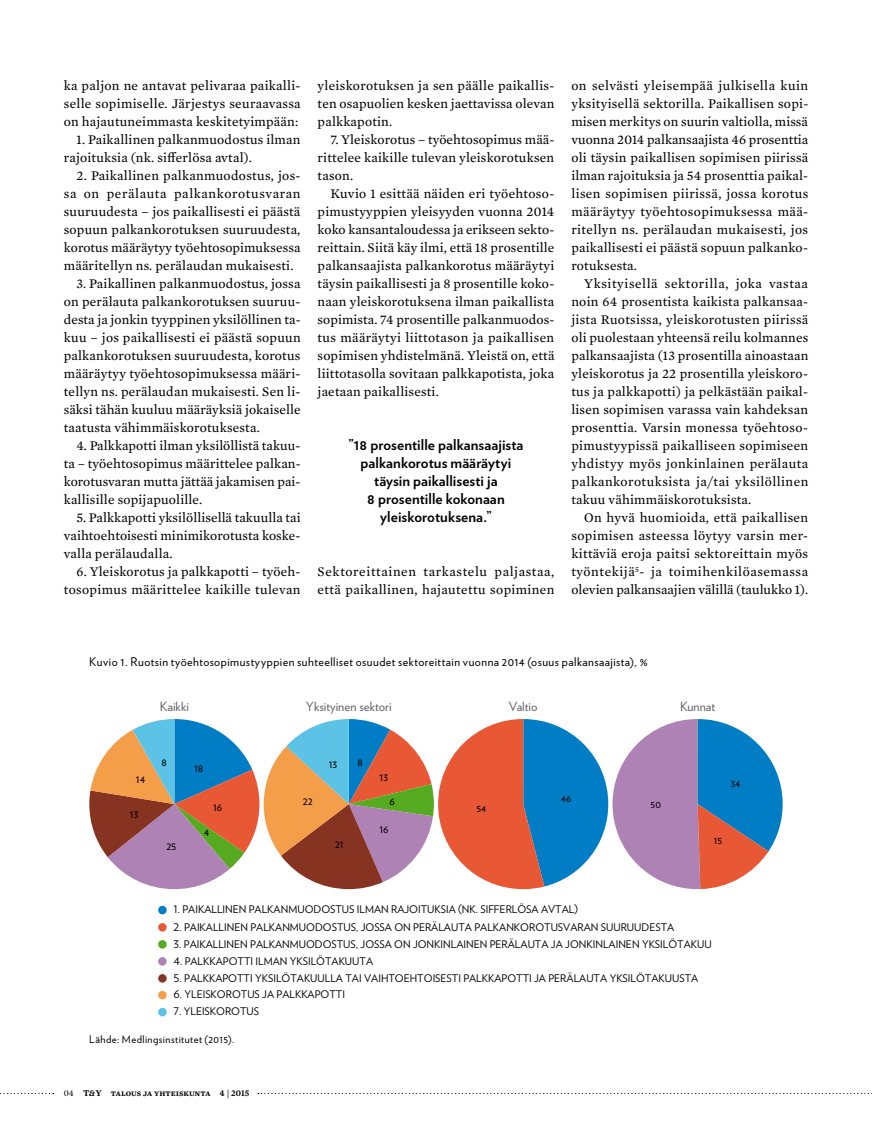
<style>
.page{position:relative;width:872px;height:1127px;background:#fff}
.page>*{position:absolute;margin:0;border:0;box-sizing:border-box;transform-origin:0 0}
.t1{font:700 15px/18px "Verlag";letter-spacing:.005em;color:#000;text-align:center}
.t2{font:13.5px/18px "Mercury Text G2";letter-spacing:.015em;color:#000;text-align:justify}
.t3{font:12.75px "Verlag";color:#626365}
.t4{font:12px "Verlag";letter-spacing:.035em;color:#000}
.t5{font:11.25px "Verlag";color:#000}
.t6{font:10.5px "Verlag";color:#000}
.t7{font:10.5px "Verlag";letter-spacing:.04em;color:#000}
.t8{font:600 9px "Mercury Text G2";color:#000}
.s1{font-family:"Mercury Text G1";font-weight:400}
.s2{font-style:italic}
</style>
<div class="page">
<svg style="left:0;top:1093px;width:54px;height:1px"></svg>
<svg style="left:258px;top:1093px;width:614px;height:1px"></svg>
<div style="left:158px;top:906px;width:9px;height:8px;background:#007dc4;border-radius:50%"></div>
<div style="left:158px;top:923px;width:9px;height:8px;background:#e95834;border-radius:50%"></div>
<div style="left:158px;top:940px;width:9px;height:8px;background:#55aa20;border-radius:50%"></div>
<div style="left:158px;top:957px;width:9px;height:8px;background:#ae82b5;border-radius:50%"></div>
<div style="left:158px;top:974px;width:9px;height:8px;background:#873321;border-radius:50%"></div>
<div style="left:158px;top:991px;width:9px;height:8px;background:#f49e49;border-radius:50%"></div>
<div style="left:158px;top:1008px;width:9px;height:8px;background:#5dc3e6;border-radius:50%"></div>
<svg style="left:89px;top:719px;width:693px;height:170px"></svg>
<p class="t2" style="left:64px;top:76px;width:238px">ka paljon ne antavat pelivaraa paikalli&shy;selle sopimiselle. Järjestys seuraavassa on hajautuneimmasta keskitetyimpään:</p>
<p class="t2" style="left:64px;top:130px;width:238px;text-indent:13px">1. Paikallinen palkanmuodostus ilman rajoituksia (nk. sifferlösa avtal).</p>
<p class="t2" style="left:64px;top:166px;width:238px;text-indent:13px">2. Paikallinen palkanmuodostus, jos&shy;sa on perälauta palkankorotusvaran suuruudesta – jos paikallisesti ei päästä sopuun palkankorotuksen suuruudesta, korotus määräytyy työehtosopimuksessa määritellyn ns. perälaudan mukaisesti.</p>
<p class="t2" style="left:64px;top:274px;width:238px;text-indent:13px">3. Paikallinen palkanmuodostus, jossa on perälauta palkankorotuksen suuruu&shy;desta ja jonkin tyyppinen yksilöllinen ta&shy;kuu – jos paikallisesti ei päästä sopuun palkankorotuksen suuruudesta, korotus määräytyy työehtosopimuksessa määri&shy;tellyn ns. perälaudan mukaisesti. Sen li&shy;säksi tähän kuuluu määräyksiä jokaiselle taatusta vähimmäiskorotuksesta.</p>
<p class="t2" style="left:64px;top:436px;width:238px;text-indent:13px">4. Palkkapotti ilman yksilöllistä takuu&shy;ta – työehtosopimus määrittelee palkan&shy;korotusvaran mutta jättää jakamisen pai&shy;kallisille sopijapuolille.</p>
<p class="t2" style="left:64px;top:508px;width:238px;text-indent:13px">5. Palkkapotti yksilöllisellä takuulla tai vaihtoehtoisesti minimikorotusta koske&shy;valla perälaudalla.</p>
<p class="t2" style="left:64px;top:562px;width:238px;text-align:right">6. Yleiskorotus ja palkkapotti – työeh&shy;tosopimus määrittelee kaikille tulevan</p>
<p class="t2" style="left:317px;top:76px;width:238px">yleiskorotuksen ja sen päälle paikallis&shy;ten osapuolien kesken jaettavissa olevan palkkapotin.</p>
<p class="t2" style="left:317px;top:130px;width:238px;text-indent:13px">7. Yleiskorotus – työehtosopimus mää&shy;rittelee kaikille tulevan yleiskorotuksen tason.</p>
<p class="t2" style="left:317px;top:184px;width:238px;text-indent:13px">Kuvio 1 esittää näiden eri työehtoso&shy;pimustyyppien yleisyyden vuonna 2014 koko kansantaloudessa ja erikseen sekto&shy;reittain. Siitä käy ilmi, että 18 prosentille palkansaajista palkankorotus määräytyi täysin paikallisesti ja 8 prosentille koko&shy;naan yleiskorotuksena ilman paikallista sopimista. 74 prosentille palkanmuodos&shy;tus määräytyi liittotason ja paikallisen sopimisen yhdistelmänä. Yleistä on, että liittotasolla sovitaan palkkapotista, joka jaetaan paikallisesti.</p>
<p class="t1" style="left:348px;top:435px;width:177px">”18 prosentille palkansaajista palkankorotus määräytyi täysin paikallisesti ja<br>8 prosentille kokonaan yleiskorotuksena.”</p>
<p class="t2" style="left:317px;top:562px;width:238px">Sektoreittainen tarkastelu paljastaa, että paikallinen, hajautettu sopiminen</p>
<p class="t2" style="left:571px;top:76px;width:238px">on selvästi yleisempää julkisella kuin yksityisellä sektorilla. Paikallisen sopi&shy;misen merkitys on suurin valtiolla, missä vuonna 2014 palkansaajista 46 prosenttia oli täysin paikallisen sopimisen piirissä ilman rajoituksia ja 54 prosenttia paikal&shy;lisen sopimisen piirissä, jossa korotus määräytyy työehtosopimuksessa mää&shy;ritellyn ns. perälaudan mukaisesti, jos paikallisesti ei päästä sopuun palkanko&shy;rotuksesta.</p>
<p class="t2" style="left:571px;top:274px;width:238px;text-indent:13px">Yksityisellä sektorilla, joka vastaa noin 64 prosentista kaikista palkansaa&shy;jista Ruotsissa, yleiskorotusten piirissä oli puolestaan yhteensä reilu kolmannes palkansaajista (13 prosentilla ainoastaan yleiskorotus ja 22 prosentilla yleiskoro&shy;tus ja palkkapotti) ja pelkästään paikal&shy;lisen sopimisen varassa vain kahdeksan prosenttia. Varsin monessa työehtoso&shy;pimustyypissä paikalliseen sopimiseen yhdistyy myös jonkinlainen perälauta palkankorotuksista ja/tai yksilöllinen takuu vähimmäiskorotuksista.</p>
<p class="t2" style="left:571px;top:508px;width:238px;text-indent:13px">On hyvä huomioida, että paikallisen sopimisen asteessa löytyy varsin mer&shy;kittäviä eroja paitsi sektoreittain myös työntekijä<sup>5</sup>- ja toimihenkilöasemassa olevien palkansaajien välillä (taulukko 1).</p>
<p class="t4" style="left:89px;top:653px;width:560px">Kuvio 1. Ruotsin työehtosopimustyyppien suhteelliset osuudet sektoreittain vuonna 2014 (osuus palkansaajista), %</p>
<p class="t3" style="left:160px;top:697px;width:31px">Kaikki</p>
<p class="t3" style="left:306px;top:697px;width:87px">Yksityinen sektori</p>
<p class="t3" style="left:509px;top:697px;width:30px">Valtio</p>
<p class="t3" style="left:680px;top:697px;width:37px">Kunnat</p>
<p class="t5" style="left:136px;top:770px;width:11px">14</p>
<p class="t5" style="left:130px;top:805px;width:10px">13</p>
<p class="t5" style="left:161px;top:754px;width:7px">8</p>
<p class="t5" style="left:357px;top:753px;width:7px">8</p>
<p class="t5" style="left:329px;top:755px;width:10px">13</p>
<p class="t5" style="left:194px;top:759px;width:11px">18</p>
<p class="t5" style="left:166px;top:837px;width:12px">25</p>
<p class="t5" style="left:213px;top:799px;width:11px">16</p>
<p class="t5" style="left:204px;top:823px;width:7px">4</p>
<p class="t5" style="left:303px;top:792px;width:11px">22</p>
<p class="t5" style="left:335px;top:835px;width:10px">21</p>
<p class="t5" style="left:379px;top:769px;width:10px">13</p>
<p class="t5" style="left:389px;top:792px;width:7px">6</p>
<p class="t5" style="left:379px;top:820px;width:11px">16</p>
<p class="t6" style="left:476px;top:801px;width:11px">54</p>
<p class="t6" style="left:561px;top:790px;width:12px">46</p>
<p class="t6" style="left:650px;top:796px;width:12px">50</p>
<p class="t6" style="left:730px;top:775px;width:11px">34</p>
<p class="t6" style="left:714px;top:832px;width:10px">15</p>
<p class="t6" style="left:174px;top:901px;width:406px">1. PAIKALLINEN PALKANMUODOSTUS ILMAN RAJOITUKSIA (NK. SIFFERLÖSA AVTAL)</p>
<p class="t6" style="left:174px;top:919px;width:502px">2. PAIKALLINEN PALKANMUODOSTUS, JOSSA ON PERÄLAUTA PALKANKOROTUSVARAN SUURUUDESTA</p>
<p class="t6" style="left:174px;top:936px;width:539px">3. PAIKALLINEN PALKANMUODOSTUS, JOSSA ON JONKINLAINEN PERÄLAUTA JA JONKINLAINEN YKSILÖTAKUU</p>
<p class="t6" style="left:174px;top:953px;width:201px">4. PALKKAPOTTI ILMAN YKSILÖTAKUUTA</p>
<p class="t6" style="left:174px;top:970px;width:526px">5. PALKKAPOTTI YKSILÖTAKUULLA TAI VAIHTOEHTOISESTI PALKKAPOTTI JA PERÄLAUTA YKSILÖTAKUUSTA</p>
<p class="t6" style="left:174px;top:986px;width:173px">6. YLEISKOROTUS JA PALKKAPOTTI</p>
<p class="t6" style="left:174px;top:1003px;width:87px">7. YLEISKOROTUS</p>
<p class="t7" style="left:89px;top:1031px;width:146px">Lähde: Medlingsinstitutet (2015).</p>
<p class="t8" style="left:64px;top:1086px;width:187px"><span class="s1">04</span> T<span class="s2">&amp;</span>Y talous ja yhteiskunta 4 | 2015</p>
</div>
